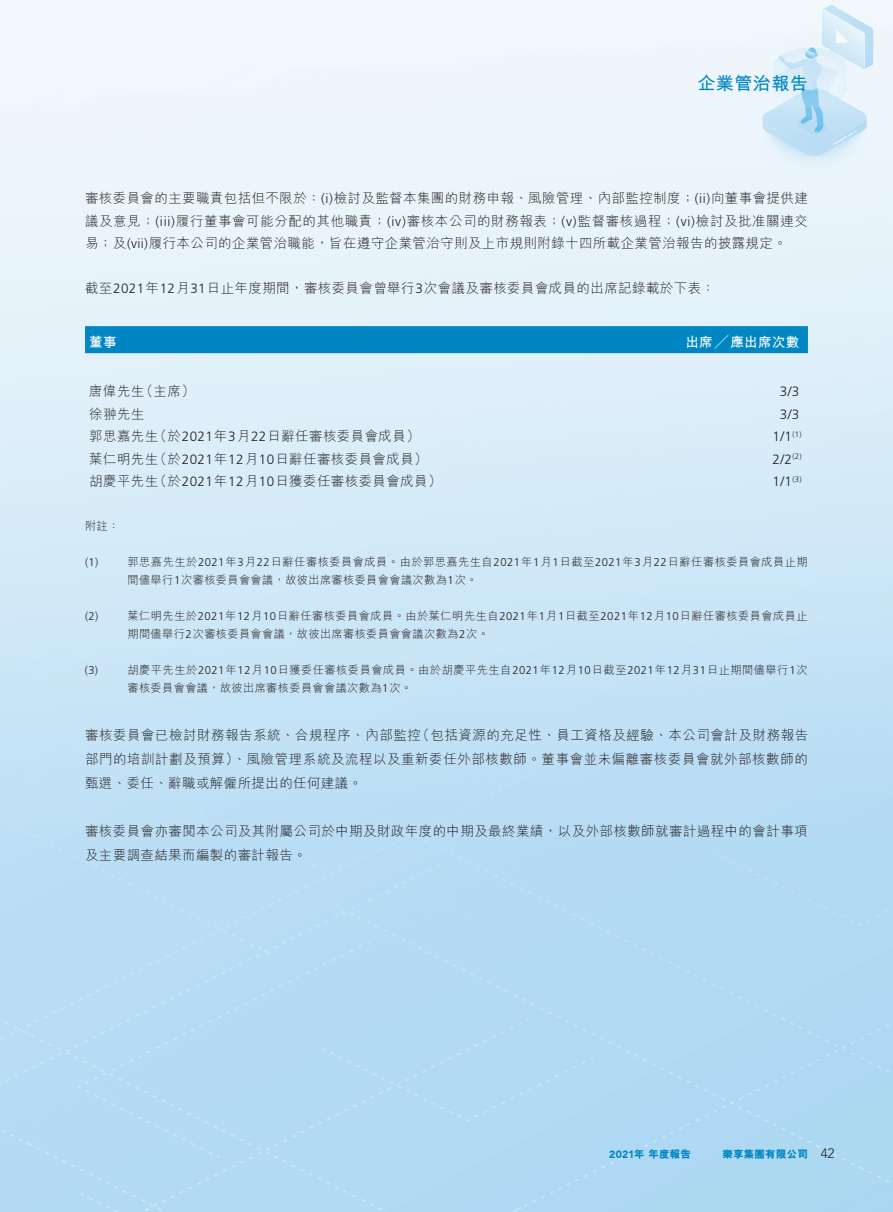
<style>
.page{position:relative;width:893px;height:1212px;background:#fff}
.page>*{position:absolute;margin:0;border:0;box-sizing:border-box;transform-origin:0 0}
.t1{font:700 18px "M Hei HK";letter-spacing:.03em;color:#0087c3}
.t2{font:300 13.5px/24px "M Hei HK";letter-spacing:.03em;color:#231f20}
.t3{font:300 13.5px "Frutiger LT Std";color:#231f20}
.t4{font:700 13.5px "M Hei HK";letter-spacing:.03em;color:#fff}
.t5{font:300 13.5px "Avenir LT Std";color:#231f20}
.t6{font:300 11.25px "M Hei HK";letter-spacing:.04em;color:#231f20}
.t7{font:300 11.25px "Frutiger LT Std";color:#231f20}
.t8{font:800 10.5px "M Hei HK";letter-spacing:.02em;color:#0087c3}
.t9{font:300 7.8px "Frutiger LT Std";color:#231f20}
.s1{font-family:"Frutiger LT Std"}
.s2{font-family:"Avenir LT Std";font-weight:900}
</style>
<div class="page">
<img style="left:0;top:0;width:893px;height:1212px">
<div style="left:85px;top:326px;width:723px;height:27px;background:#0087c3"></div>
<h1 class="t1" style="left:697px;top:71px;width:112px">企業管治報告</h1>
<p class="t2" style="left:85px;top:187px;width:724px;line-height:22.5px;text-align:justify">審核委員會的主要職責包括但不限於： <span class="s1">)i(</span> 檢討及監督本集團的財務申報、風險管理、內部監控制度；<span class="s1">( )i i</span> 向董事會提供建議及意見；<span class="s1">(iii)</span>履行董事會可能分配的其他職責；<span class="s1">(iv)</span>審核本公司的財務報表；<span class="s1">( )v</span> 監督審核過程；<span class="s1">(vi)</span>檢討及批准關連交易；及<span class="s1">(vii)</span>履行本公司的企業管治職能，旨在遵守企業管治守則及上市規則附錄十四所載企業管治報告的披露規定。</p>
<p class="t2" style="left:85px;top:276px;width:631px">截至<span class="s1">2021</span>年<span class="s1">12</span>月<span class="s1">31</span>日止年度期間，審核委員會曾舉行<span class="s1">3</span>次會議及審核委員會成員的出席記錄載於下表：</p>
<p class="t4" style="left:89px;top:332px;width:29px">董事</p>
<p class="t4" style="left:685px;top:332px;width:116px">出席 ╱應出席次數</p>
<p class="t2" style="left:89px;top:379px;width:57px">唐偉先生</p>
<p class="t2" style="left:140px;top:379px;width:57px">（主席(</p>
<p class="t3" style="left:780px;top:384px;width:21px">3/3</p>
<p class="t2" style="left:89px;top:402px;width:57px">徐翀先生</p>
<p class="t3" style="left:780px;top:407px;width:21px">3/3</p>
<p class="t2" style="left:154px;top:424px;width:268px">（於<span class="s1">2021</span>年<span class="s1">3</span>月<span class="s1">22</span>日辭任審核委員會成員(</p>
<p class="t2" style="left:89px;top:424px;width:71px">郭思嘉先生</p>
<p class="t9" style="left:792px;top:430px;width:11px">(1)</p>
<p class="t3" style="left:772px;top:429px;width:21px">1/1</p>
<p class="t2" style="left:89px;top:447px;width:71px">葉仁明先生</p>
<p class="t2" style="left:154px;top:447px;width:276px">（於<span class="s1">2021</span>年<span class="s1">12</span>月<span class="s1">10</span>日辭任審核委員會成員(</p>
<p class="t9" style="left:792px;top:452px;width:11px">(2)</p>
<p class="t3" style="left:772px;top:452px;width:21px">2/2</p>
<p class="t2" style="left:89px;top:469px;width:71px">胡慶平先生</p>
<p class="t6" style="left:85px;top:520px;width:36px">附註：</p>
<p class="t6" style="left:128px;top:556px;width:682px">郭思嘉先生於<span class="s1">2021</span>年<span class="s1">3</span>月<span class="s1">22</span>日辭任審核委員會成員。由於郭思嘉先生自<span class="s1">2021</span>年<span class="s1">1</span>月<span class="s1">1</span>日截至<span class="s1">2021</span>年<span class="s1">3</span>月<span class="s1">22</span>日辭任審核委員會成員止期</p>
<p class="t2" style="left:154px;top:469px;width:289px">（於<span class="s1">2021</span>年<span class="s1">12</span>月<span class="s1">10</span>日獲委任審核委員會成員(</p>
<p class="t9" style="left:792px;top:475px;width:11px">(3)</p>
<p class="t3" style="left:772px;top:474px;width:21px">1/1</p>
<p class="t7" style="left:85px;top:555px;width:15px">1( )</p>
<p class="t7" style="left:85px;top:609px;width:15px">2( )</p>
<p class="t7" style="left:85px;top:663px;width:15px">3( )</p>
<p class="t6" style="left:128px;top:574px;width:351px">間儘舉行<span class="s1">1</span>次審核委員會會議，故彼出席審核委員會會議次數為<span class="s1">1</span>次。</p>
<p class="t6" style="left:128px;top:610px;width:682px">葉仁明先生於<span class="s1">2021</span>年<span class="s1">12</span>月<span class="s1">10</span>日辭任審核委員會成員。由於葉仁明先生自<span class="s1">2021</span>年<span class="s1">1</span>月<span class="s1">1</span>日截至<span class="s1">2021</span>年<span class="s1">12</span>月<span class="s1">10</span>日辭任審核委員會成員止</p>
<p class="t6" style="left:127px;top:628px;width:363px">期間儘舉行<span class="s1">2</span>次審核委員會會議，故彼出席審核委員會會議次數為<span class="s1">2</span>次。</p>
<p class="t6" style="left:127px;top:664px;width:682px">胡慶平先生於<span class="s1">2021</span>年<span class="s1">12</span>月<span class="s1">10</span>日獲委任審核委員會成員。由於胡慶平先生自<span class="s1">2021</span>年<span class="s1">12</span>月<span class="s1">10</span>日截至<span class="s1">2021</span>年<span class="s1">12</span>月<span class="s1">31</span>日止期間儘舉行<span class="s1">1</span>次</p>
<p class="t6" style="left:128px;top:682px;width:286px">審核委員會會議，故彼出席審核委員會會議次數為<span class="s1">1</span>次。</p>
<p class="t2" style="left:416px;top:722px;width:393px">（包括資源的充足性、員工資格及經驗、本公司會計及財務報告</p>
<p class="t2" style="left:85px;top:722px;width:724px">審核委員會已檢討財務報告系統、合規程序、內部監控<br>部門的培訓計劃及預算）、風險管理系統及流程以及重新委任外部核數師。董事會並未偏離審核委員會就外部核數師的甄選、委任、辭職或解僱所提出的任何建議。</p>
<p class="t2" style="left:85px;top:818px;width:724px">審核委員會亦審閱本公司及其附屬公司於中期及財政年度的中期及最終業績，以及外部核數師就審計過程中的會計事項及主要調查結果而編製的審計報告。</p>
<p class="t8" style="left:609px;top:1146px;width:83px"><span class="s2">2021</span>年年度報告</p>
<p class="t8" style="left:722px;top:1146px;width:87px">樂享集團有限公司</p>
<p class="t5" style="left:821px;top:1146px;width:15px">42</p>
</div>
